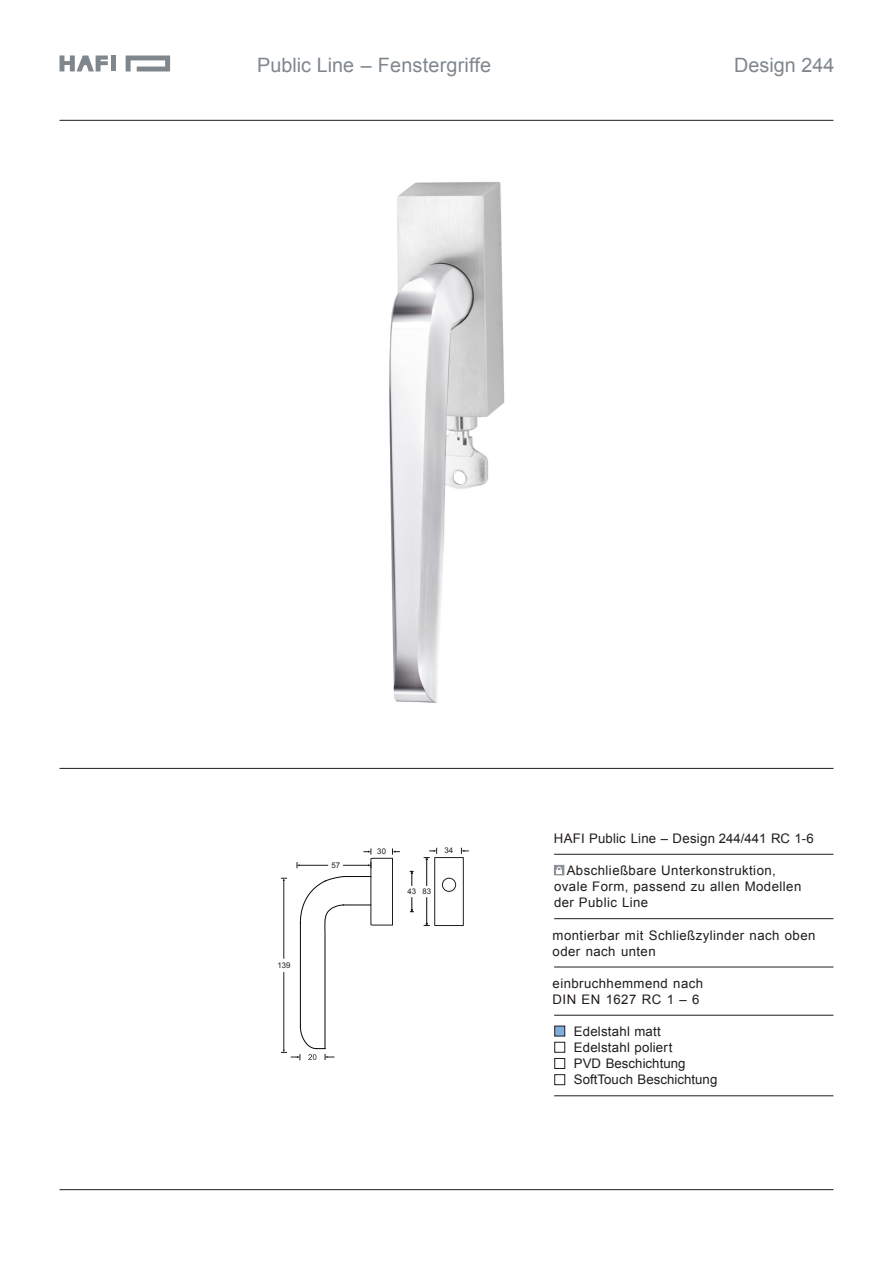
<style>
.page{position:relative;width:893px;height:1263px;background:#fff}
.page>*{position:absolute;margin:0;border:0;box-sizing:border-box;transform-origin:0 0}
.t1{font:19.8px "Arial";color:#7f878d}
.t2{font:13.2px/16.2px "Arial";letter-spacing:.03em;color:#211c1b}
.t3{font:13.2px/16.2px "Arial";letter-spacing:.005em;color:#211c1b}
.t4{font:13.2px "Arial";letter-spacing:.01em;color:#211c1b}
.t5{font:7.8px "Arial";color:#211c1b}
.t6{font:7.8px "Arial";color:#211b19}
</style>
<div class="page">
<img style="left:389px;top:182px;width:116px;height:521px">
<hr style="left:60px;top:120px;width:773px;height:1px;background:#211c1b">
<hr style="left:60px;top:1189px;width:773px;height:1px;background:#211c1b">
<hr style="left:60px;top:768px;width:773px;height:1px;background:#211c1b">
<svg style="left:60px;top:55px;width:48px;height:16px"></svg>
<svg style="left:126px;top:55px;width:44px;height:16px"></svg>
<div style="left:111px;top:55px;width:5px;height:16px;background:#7f878d"></div>
<hr style="left:554px;top:854px;width:279px;height:1px;background:#211c1b">
<hr style="left:554px;top:918px;width:279px;height:1px;background:#211c1b">
<hr style="left:554px;top:967px;width:279px;height:1px;background:#211c1b">
<hr style="left:554px;top:1015px;width:279px;height:1px;background:#211c1b">
<hr style="left:554px;top:1095px;width:279px;height:1px;background:#211c1b">
<div style="left:555px;top:1026px;width:10px;height:10px;background:#7bafde;border:1px solid #211c1b"></div>
<div style="left:555px;top:1042px;width:10px;height:10px;background:#fff;border:1px solid #211c1b"></div>
<div style="left:555px;top:1058px;width:10px;height:10px;border:1px solid #211c1b"></div>
<div style="left:555px;top:1074px;width:10px;height:11px;background:#fff;border:1px solid #211c1b"></div>
<div style="left:554px;top:865px;width:10px;height:10px;background:#8b8f94;border:1px solid #8b8f94"></div>
<svg style="left:556px;top:866px;width:6px;height:7px"></svg>
<svg style="left:461px;top:848px;width:8px;height:6px"></svg>
<svg style="left:281px;top:848px;width:119px;height:212px"></svg>
<svg style="left:424px;top:897px;width:6px;height:29px"></svg>
<svg style="left:424px;top:848px;width:13px;height:38px"></svg>
<svg style="left:410px;top:897px;width:4px;height:15px"></svg>
<svg style="left:410px;top:871px;width:4px;height:15px"></svg>
<div style="left:434px;top:857px;width:30px;height:69px;border:1px solid #231f20"></div>
<div style="left:442px;top:878px;width:14px;height:14px;border:1px solid #231f20;border-radius:50%"></div>
<h1 class="t1" style="left:257px;top:57px;width:235px">Public Line – Fenstergriffe</h1>
<h1 class="t1" style="left:734px;top:57px;width:102px">Design 244</h1>
<p class="t5" style="left:277px;top:962px;width:15px">139</p>
<p class="t5" style="left:331px;top:863px;width:10px">57</p>
<p class="t5" style="left:377px;top:848px;width:10px">30</p>
<p class="t5" style="left:445px;top:847px;width:10px">34</p>
<p class="t6" style="left:408px;top:889px;width:25px">43 83</p>
<p class="t4" style="left:554px;top:833px;width:261px">HAFI Public Line – Design 244/441 RC 1-6</p>
<p class="t2" style="left:554px;top:863px;width:249px;text-indent:13px">Abschließbare Unterkonstruktion, ovale Form, passend zu allen Modellen der Public Line</p>
<p class="t2" style="left:553px;top:928px;width:264px">montierbar mit Schließzylinder nach oben oder nach unten</p>
<p class="t2" style="left:553px;top:976px;width:152px">einbruchhemmend nach<br>DIN EN 1627 RC 1 – 6</p>
<p class="t3" style="left:574px;top:1024px;width:145px">Edelstahl matt<br>Edelstahl poliert<br>PVD Beschichtung<br>SoftTouch Beschichtung</p>
</div>
